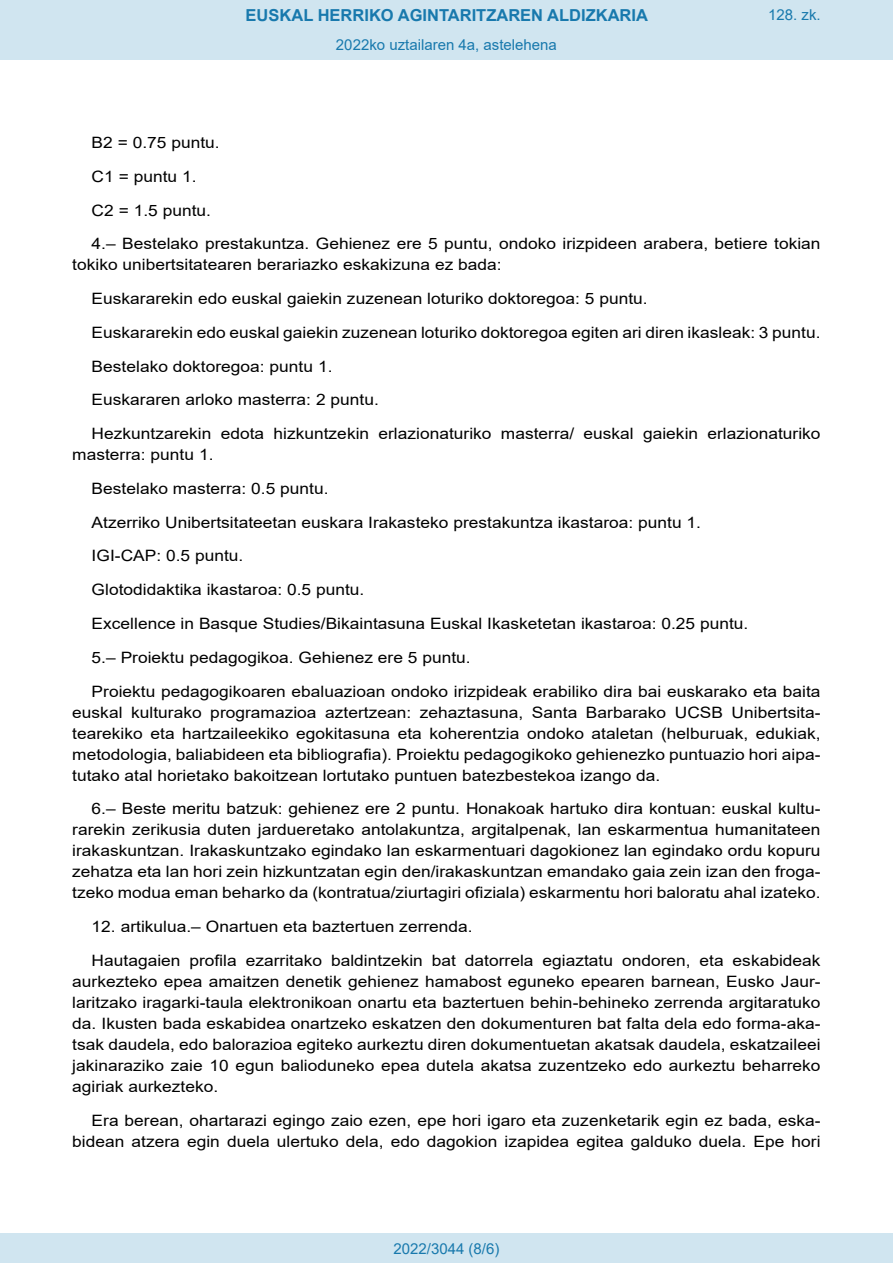
<style>
.page{position:relative;width:893px;height:1263px;background:#fff}
.page>*{position:absolute;margin:0;border:0;box-sizing:border-box;transform-origin:0 0}
.t1{font:700 16.5px "Arial";color:#1879ad}
.BOPVDetalle{font:15.6px/21px "Arial";color:#000;text-align:justify;scale:1.11 1}
.Paginacion_Centro{font:15px "Arial";color:#1879ad}
</style>
<div class="page">
<div style="left:0;top:0;width:893px;height:60px;background:#d0e5f0"></div>
<div style="left:0;top:1233px;width:893px;height:30px;background:#d0e5f0"></div>
<p class="t1" style="left:246px;top:3px;width:404px">EUSKAL HERRIKO AGINTARITZAREN ALDIZKARIA</p>
<p class="Paginacion_Centro" style="left:336px;top:35px;width:222px">2022ko uztailaren 4a, astelehena</p>
<p class="Paginacion_Centro" style="left:768px;top:5px;width:54px">128. zk.</p>
<p class="BOPVDetalle" style="left:92px;top:132px;width:117px">B2 = 0.75 puntu.</p>
<p class="BOPVDetalle" style="left:92px;top:166px;width:96px">C1 = puntu 1.</p>
<p class="BOPVDetalle" style="left:92px;top:200px;width:109px">C2 = 1.5 puntu.</p>
<p class="BOPVDetalle" style="left:72px;top:233px;width:676px;text-indent:19px">4.– Bestelako prestakuntza. Gehienez ere 5 puntu, ondoko irizpideen arabera, betiere tokian tokiko unibertsitatearen berariazko eskakizuna ez bada:</p>
<p class="BOPVDetalle" style="left:92px;top:288px;width:503px">Euskararekin edo euskal gaiekin zuzenean loturiko doktoregoa: 5 puntu.</p>
<p class="BOPVDetalle" style="left:92px;top:322px;width:658px">Euskararekin edo euskal gaiekin zuzenean loturiko doktoregoa egiten ari diren ikasleak: 3 puntu.</p>
<p class="BOPVDetalle" style="left:92px;top:356px;width:218px">Bestelako doktoregoa: puntu 1.</p>
<p class="BOPVDetalle" style="left:92px;top:389px;width:260px">Euskararen arloko masterra: 2 puntu.</p>
<p class="BOPVDetalle" style="left:72px;top:423px;width:676px;text-indent:19px">Hezkuntzarekin edota hizkuntzekin erlazionaturiko masterra/ euskal gaiekin erlazionaturiko masterra: puntu 1.</p>
<p class="BOPVDetalle" style="left:92px;top:478px;width:215px">Bestelako masterra: 0.5 puntu.</p>
<p class="BOPVDetalle" style="left:92px;top:512px;width:550px">Atzerriko Unibertsitateetan euskara Irakasteko prestakuntza ikastaroa: puntu 1.</p>
<p class="BOPVDetalle" style="left:92px;top:545px;width:138px">IGI-CAP: 0.5 puntu.</p>
<p class="BOPVDetalle" style="left:92px;top:579px;width:247px">Glotodidaktika ikastaroa: 0.5 puntu.</p>
<p class="BOPVDetalle" style="left:92px;top:613px;width:593px">Excellence in Basque Studies/Bikaintasuna Euskal Ikasketetan ikastaroa: 0.25 puntu.</p>
<p class="BOPVDetalle" style="left:92px;top:647px;width:343px">5.– Proiektu pedagogikoa. Gehienez ere 5 puntu.</p>
<p class="BOPVDetalle" style="left:72px;top:680px;width:676px;text-indent:19px">Proiektu pedagogikoaren ebaluazioan ondoko irizpideak erabiliko dira bai euskarako eta baita euskal kulturako programazioa aztertzean: zehaztasuna, Santa Barbarako UCSB Unibertsita&shy;tearekiko eta hartzaileekiko egokitasuna eta koherentzia ondoko ataletan (helburuak, edukiak, metodologia, baliabideen eta bibliografia). Proiektu pedagogikoko gehienezko puntuazio hori aipa&shy;tutako atal horietako bakoitzean lortutako puntuen batezbestekoa izango da.</p>
<p class="BOPVDetalle" style="left:72px;top:798px;width:676px;text-indent:19px">6.– Beste meritu batzuk: gehienez ere 2 puntu. Honakoak hartuko dira kontuan: euskal kultu&shy;rarekin zerikusia duten jardueretako antolakuntza, argitalpenak, lan eskarmentua humanitateen irakaskuntzan. Irakaskuntzako egindako lan eskarmentuari dagokionez lan egindako ordu kopuru zehatza eta lan hori zein hizkuntzatan egin den/irakaskuntzan emandako gaia zein izan den froga&shy;tzeko modua eman beharko da (kontratua/ziurtagiri ofiziala) eskarmentu hori baloratu ahal izateko.</p>
<p class="BOPVDetalle" style="left:92px;top:916px;width:345px">12. artikulua.– Onartuen eta baztertuen zerrenda.</p>
<p class="BOPVDetalle" style="left:72px;top:950px;width:676px;text-indent:19px">Hautagaien profila ezarritako baldintzekin bat datorrela egiaztatu ondoren, eta eskabideak aurkezteko epea amaitzen denetik gehienez hamabost eguneko epearen barnean, Eusko Jaur&shy;laritzako iragarki-taula elektronikoan onartu eta baztertuen behin-behineko zerrenda argitaratuko da. Ikusten bada eskabidea onartzeko eskatzen den dokumenturen bat falta dela edo forma-aka&shy;tsak daudela, edo balorazioa egiteko aurkeztu diren dokumentuetan akatsak daudela, eskatzaileei jakinaraziko zaie 10 egun balioduneko epea dutela akatsa zuzentzeko edo aurkeztu beharreko agiriak aurkezteko.</p>
<p class="BOPVDetalle" style="left:72px;top:1109px;width:676px;text-align:right">Era berean, ohartarazi egingo zaio ezen, epe hori igaro eta zuzenketarik egin ez bada, eska&shy;bidean atzera egin duela ulertuko dela, edo dagokion izapidea egitea galduko duela. Epe hori</p>
<p class="Paginacion_Centro" style="left:393px;top:1238px;width:107px">2022/3044 (8/6)</p>
</div>
